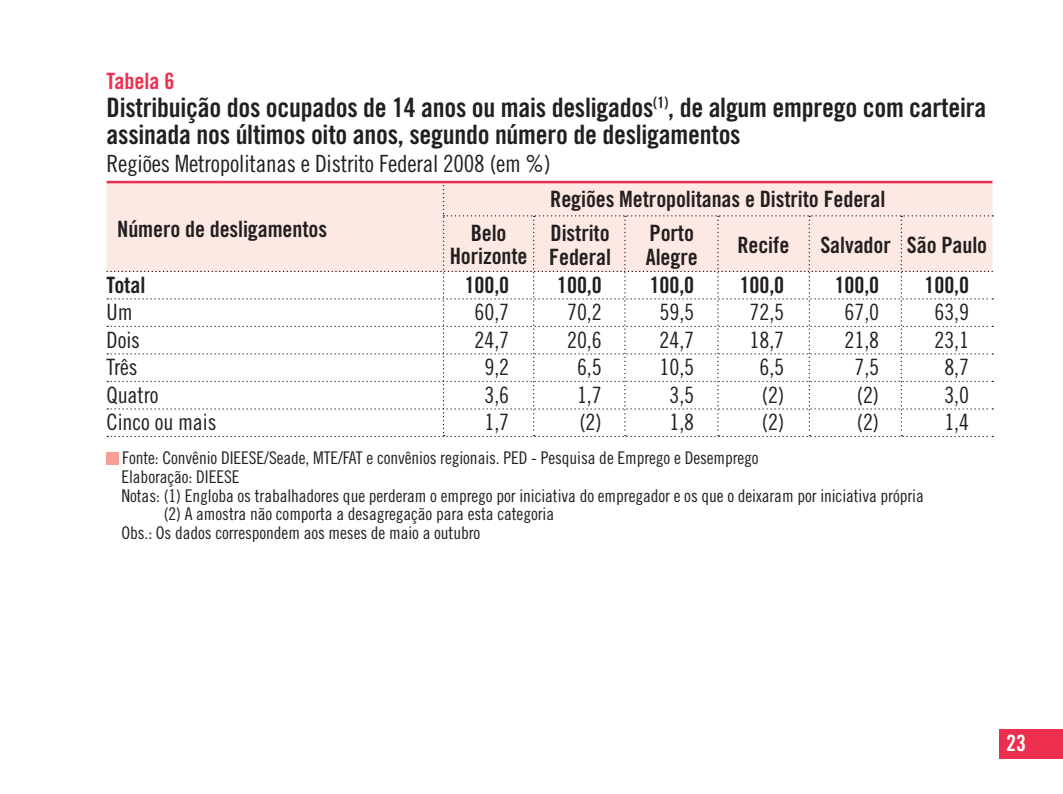
<style>
.page{position:relative;width:1063px;height:794px;background:#fff}
.page>*{position:absolute;margin:0;border:0;box-sizing:border-box;transform-origin:0 0}
.t1{font:26.75px/27.5px "Trade Gothic Bold Cond Twenty";letter-spacing:-.01em;color:#231f20}
.t2{font:23.75px "Trade Gothic Cond Eighteen";letter-spacing:-.01em;color:#231f20}
.t3{font:22.5px/23.8px "Trade Gothic Bold Cond Twenty";letter-spacing:-.005em;color:#231f20}
.t4{font:22.5px "Trade Gothic Cond Eighteen";letter-spacing:-.005em;color:#231f20}
.t5{font:22.5px "Trade Gothic Bold Cond Twenty";color:#ee2e4e}
.t6{font:22.5px "Trade Gothic Bold Cond Twenty";color:#fff}
.t7{font:17.5px "Trade Gothic Cond Eighteen";letter-spacing:-.005em;color:#231f20}
</style>
<div class="page">
<div style="left:999px;top:729px;width:64px;height:29px;background:#ee2e4e"></div>
<svg style="left:107px;top:181px;width:886px;height:256px"></svg>
<div style="left:106px;top:452px;width:13px;height:12px;background:#f69d94"></div>
<hr style="left:107px;top:181px;width:885px;height:2px;background:#ee2e4e">
<p class="t5" style="left:107px;top:67px;width:69px">Tabela 6</p>
<h1 class="t1" style="left:107px;top:93px;width:881px">Distribuição dos ocupados de 14 anos ou mais desligados<sup>(1)</sup>, de algum emprego com carteira assinada nos últimos oito anos, segundo número de desligamentos</h1>
<h2 class="t2" style="left:107px;top:149px;width:446px">Regiões Metropolitanas e Distrito Federal 2008 (em %)</h2>
<p class="t3" style="left:117px;top:216px;width:211px">Número de desligamentos</p>
<p class="t3" style="left:550px;top:187px;width:337px">Regiões Metropolitanas e Distrito Federal</p>
<p class="t3" style="left:450px;top:221px;width:79px;text-align:center">Belo<br>Horizonte</p>
<p class="t3" style="left:549px;top:221px;width:63px">Distrito<br>Federal</p>
<p class="t3" style="left:646px;top:221px;width:53px">Porto<br>Alegre</p>
<p class="t3" style="left:737px;top:232px;width:53px">Recife</p>
<p class="t3" style="left:820px;top:232px;width:168px">Salvador São Paulo</p>
<p class="t3" style="left:107px;top:272px;width:40px">Total</p>
<p class="t3" style="left:465px;top:272px;width:46px">100,0</p>
<p class="t3" style="left:557px;top:272px;width:46px">100,0</p>
<p class="t3" style="left:650px;top:272px;width:46px">100,0</p>
<p class="t3" style="left:740px;top:272px;width:46px">100,0</p>
<p class="t3" style="left:835px;top:272px;width:46px">100,0</p>
<p class="t3" style="left:925px;top:272px;width:46px">100,0</p>
<p class="t4" style="left:107px;top:299px;width:28px">Um</p>
<p class="t4" style="left:475px;top:299px;width:36px">60,7</p>
<p class="t4" style="left:567px;top:299px;width:36px">70,2</p>
<p class="t4" style="left:660px;top:299px;width:36px">59,5</p>
<p class="t4" style="left:750px;top:299px;width:36px">72,5</p>
<p class="t4" style="left:845px;top:299px;width:36px">67,0</p>
<p class="t4" style="left:935px;top:299px;width:36px">63,9</p>
<p class="t4" style="left:107px;top:326px;width:35px">Dois</p>
<p class="t4" style="left:475px;top:326px;width:36px">24,7</p>
<p class="t4" style="left:567px;top:326px;width:36px">20,6</p>
<p class="t4" style="left:660px;top:326px;width:36px">24,7</p>
<p class="t4" style="left:750px;top:326px;width:36px">18,7</p>
<p class="t4" style="left:845px;top:326px;width:36px">21,8</p>
<p class="t4" style="left:935px;top:326px;width:36px">23,1</p>
<p class="t4" style="left:107px;top:354px;width:32px">Três</p>
<p class="t4" style="left:485px;top:354px;width:26px">9,2</p>
<p class="t4" style="left:577px;top:354px;width:26px">6,5</p>
<p class="t4" style="left:660px;top:354px;width:36px">10,5</p>
<p class="t4" style="left:759px;top:354px;width:26px">6,5</p>
<p class="t4" style="left:854px;top:354px;width:26px">7,5</p>
<p class="t4" style="left:944px;top:354px;width:26px">8,7</p>
<p class="t4" style="left:107px;top:381px;width:53px">Quatro</p>
<p class="t4" style="left:485px;top:381px;width:26px">3,6</p>
<p class="t4" style="left:577px;top:381px;width:26px">1,7</p>
<p class="t4" style="left:669px;top:381px;width:26px">3,5</p>
<p class="t4" style="left:762px;top:381px;width:24px">(2)</p>
<p class="t4" style="left:857px;top:381px;width:24px">(2)</p>
<p class="t4" style="left:944px;top:381px;width:26px">3,0</p>
<p class="t4" style="left:107px;top:409px;width:111px">Cinco ou mais</p>
<p class="t4" style="left:485px;top:409px;width:26px">1,7</p>
<p class="t4" style="left:579px;top:409px;width:24px">(2)</p>
<p class="t4" style="left:669px;top:409px;width:26px">1,8</p>
<p class="t4" style="left:762px;top:409px;width:24px">(2)</p>
<p class="t4" style="left:857px;top:409px;width:24px">(2)</p>
<p class="t4" style="left:944px;top:409px;width:26px">1,4</p>
<p class="t7" style="left:122px;top:447px;width:638px">Fonte: Convênio DIEESE/Seade, MTE/FAT e convênios regionais. PED - Pesquisa de Emprego e Desemprego</p>
<p class="t7" style="left:121px;top:466px;width:120px">Elaboração: DIEESE</p>
<p class="t7" style="left:121px;top:485px;width:804px">Notas: (1) Engloba os trabalhadores que perderam o emprego por iniciativa do empregador e os que o deixaram por iniciativa própria</p>
<p class="t7" style="left:164px;top:504px;width:392px">(2) A amostra não comporta a desagregação para esta categoria</p>
<p class="t7" style="left:121px;top:522px;width:360px">Obs.: Os dados correspondem aos meses de maio a outubro</p>
<p class="t6" style="left:1006px;top:729px;width:21px">23</p>
</div>
